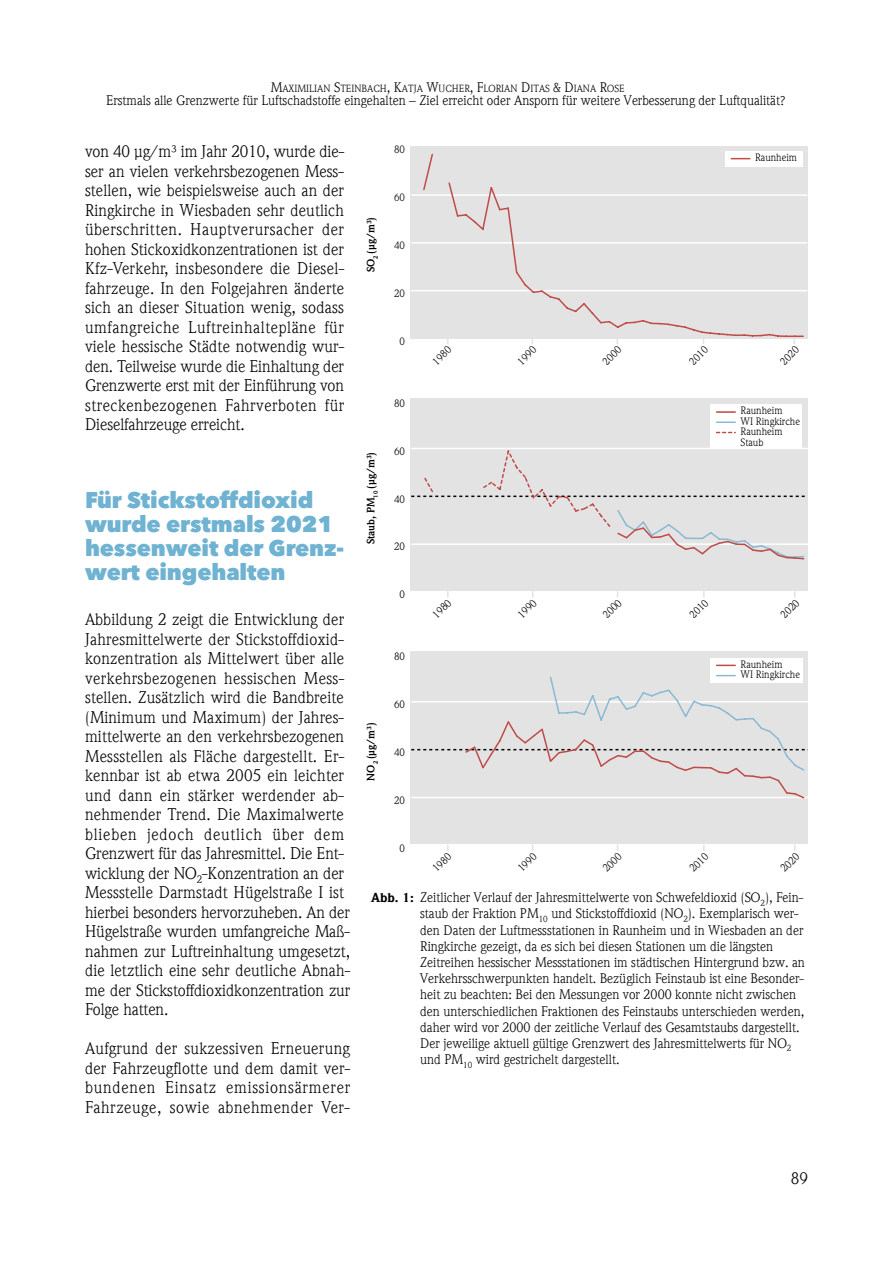
<style>
.page{position:relative;width:893px;height:1263px;background:#fff}
.page>*{position:absolute;margin:0;border:0;box-sizing:border-box;transform-origin:0 0}
.t1{font:800 22.5px/24px "Avenir Next LT Pro";letter-spacing:-.005em;color:#6fb2d1}
.t2{font:16.5px/19.5px "ITC Weidemann Com";letter-spacing:.01em;color:#000;text-align:justify}
.t3{font:13.5px/16.2px "ITC Weidemann Com";color:#000}
.t4{font:10.5px/10.5px "ITC Weidemann Com";color:#000}
.t5{font:700 10.5px "ITC Weidemann Com";color:#000}
.t6{font:10.2px "ITC Weidemann Com";color:#000}
.s1{font-size:13.5px}
.s2{font-weight:900;font-size:12.75px}
</style>
<div class="page">
<svg style="left:447px;top:591px;width:2px;height:6px"></svg>
<svg style="left:703px;top:591px;width:2px;height:6px"></svg>
<div style="left:410px;top:398px;width:398px;height:193px;background:#e3e3e3"></div>
<hr style="left:411px;top:543px;width:397px;height:2px;background:#fff">
<hr style="left:411px;top:448px;width:397px;height:1px;background:#fff">
<svg style="left:411px;top:450px;width:395px;height:110px"></svg>
<div style="left:710px;top:404px;width:92px;height:44px;background:#fff"></div>
<svg style="left:717px;top:411px;width:18px;height:2px"></svg>
<svg style="left:717px;top:421px;width:18px;height:2px"></svg>
<svg style="left:717px;top:432px;width:18px;height:1px"></svg>
<svg style="left:447px;top:844px;width:2px;height:7px"></svg>
<svg style="left:703px;top:844px;width:2px;height:7px"></svg>
<div style="left:410px;top:652px;width:398px;height:192px;background:#e3e3e3"></div>
<div style="left:710px;top:658px;width:92px;height:25px;background:#fff"></div>
<svg style="left:717px;top:665px;width:18px;height:1px"></svg>
<svg style="left:411px;top:675px;width:397px;height:124px"></svg>
<div style="left:411px;top:146px;width:397px;height:193px;background:#e3e3e3"></div>
<hr style="left:411px;top:290px;width:396px;height:1px;background:#fff">
<hr style="left:411px;top:242px;width:396px;height:2px;background:#fff">
<hr style="left:411px;top:194px;width:396px;height:2px;background:#fff">
<svg style="left:422px;top:153px;width:383px;height:184px"></svg>
<div style="left:725px;top:151px;width:78px;height:15px;background:#fff"></div>
<svg style="left:731px;top:158px;width:19px;height:1px"></svg>
<p class="t6" style="left:271px;top:82px;width:355px"><span class="s1">M</span>AXIMILIAN <span class="s1">S</span>TEINBACH<span class="s1">, K</span>ATJA <span class="s1">W</span>UCHER<span class="s1">, F</span>LORIAN <span class="s1">D</span>ITAS <span class="s1">&amp; D</span>IANA <span class="s1">R</span>OSE</p>
<p class="t3" style="left:106px;top:93px;width:681px">Erstmals alle Grenzwerte für Luftschadstoffe eingehalten – Ziel erreicht oder Ansporn für weitere Verbesserung der Luftqualität?</p>
<p class="t2" style="left:85px;top:142px;width:261px">von 40 µg/m³ im Jahr 2010, wurde die&shy;ser an vielen verkehrsbezogenen Mess&shy;stellen, wie beispielsweise auch an der Ringkirche in Wiesbaden sehr deutlich überschritten. Hauptverursacher der hohen Stickoxidkonzentrationen ist der Kfz-Verkehr, insbesondere die Diesel&shy;fahrzeuge. In den Folgejahren änderte sich an dieser Situation wenig, sodass umfangreiche Luftreinhaltepläne für viele hessische Städte notwendig wur&shy;den. Teilweise wurde die Einhaltung der Grenzwerte erst mit der Einführung von streckenbezogenen Fahrverboten für Dieselfahrzeuge erreicht.</p>
<p class="t4" style="left:394px;top:145px;width:12px">80</p>
<p class="t4" style="left:755px;top:152px;width:44px">Raunheim</p>
<p class="t4" style="left:394px;top:193px;width:12px">60</p>
<p class="t5" style="left:365px;top:272px;width:57px;rotate:-90deg">SO<sub>2</sub> (μg/m³)</p>
<p class="t4" style="left:394px;top:240px;width:12px">40</p>
<p class="t4" style="left:394px;top:288px;width:12px">20</p>
<p class="t4" style="left:400px;top:336px;width:7px">0</p>
<p class="t4" style="left:431px;top:359px;width:23px;rotate:-45deg">1980</p>
<p class="t4" style="left:516px;top:359px;width:23px;rotate:-45deg">1990</p>
<p class="t4" style="left:601px;top:359px;width:23px;rotate:-45deg">2000</p>
<p class="t4" style="left:687px;top:359px;width:23px;rotate:-45deg">2010</p>
<p class="t4" style="left:778px;top:359px;width:23px;rotate:-45deg">2020</p>
<p class="t4" style="left:394px;top:398px;width:12px">80</p>
<p class="t4" style="left:740px;top:406px;width:61px">Raunheim<br>WI Ringkirche<br>Raunheim<br>Staub</p>
<p class="t4" style="left:394px;top:446px;width:12px">60</p>
<p class="t5" style="left:365px;top:544px;width:94px;rotate:-90deg">Staub, PM<sub>10</sub> (μg/m³)</p>
<h1 class="t1" style="left:85px;top:488px;width:261px">Für Stickstoffdioxid wurde erstmals 2021 hessenweit der Grenz&shy;wert eingehalten</h1>
<p class="t2" style="left:85px;top:610px;width:267px;text-align:left">Abbildung 2 zeigt die Entwicklung der Jahresmittelwerte der Stickstoffdioxid&shy;konzentration als Mittelwert über alle verkehrsbezogenen hessischen Mess&shy;stellen. Zusätzlich wird die Bandbreite (Minimum und Maximum) der Jahres&shy;mittelwerte an den verkehrsbezogenen Messstellen als Fläche dargestellt. Er&shy;kennbar ist ab etwa 2005 ein leichter und dann ein stärker werdender ab&shy;nehmender Trend. Die Maximalwerte blieben jedoch deutlich über dem Grenzwert für das Jahresmittel. Die Ent&shy;wicklung der NO<sub>2</sub>-Konzentration an der Messstelle Darmstadt Hügelstraße I ist hierbei besonders hervorzuheben. An der Hügelstraße wurden umfangreiche Maß&shy;nahmen zur Luftreinhaltung umgesetzt, die letztlich eine sehr deutliche Abnah&shy;me der Stickstoffdioxidkonzentration zur Folge hatten.</p>
<p class="t2" style="left:85px;top:1039px;width:267px">Aufgrund der sukzessiven Erneuerung der Fahrzeugflotte und dem damit ver&shy;bundenen Einsatz emissionsärmerer Fahrzeuge, sowie abnehmender Ver-</p>
<p class="t4" style="left:394px;top:494px;width:12px">40</p>
<p class="t4" style="left:394px;top:542px;width:12px">20</p>
<p class="t4" style="left:400px;top:589px;width:7px">0</p>
<p class="t4" style="left:431px;top:613px;width:23px;rotate:-45deg">1980</p>
<p class="t4" style="left:516px;top:613px;width:23px;rotate:-45deg">1990</p>
<p class="t4" style="left:601px;top:613px;width:23px;rotate:-45deg">2000</p>
<p class="t4" style="left:688px;top:613px;width:23px;rotate:-45deg">2010</p>
<p class="t4" style="left:779px;top:613px;width:23px;rotate:-45deg">2020</p>
<p class="t4" style="left:394px;top:651px;width:12px">80</p>
<p class="t4" style="left:740px;top:659px;width:61px">Raunheim<br>WI Ringkirche</p>
<p class="t4" style="left:394px;top:699px;width:12px">60</p>
<p class="t5" style="left:365px;top:781px;width:60px;rotate:-90deg">NO<sub>2</sub> (μg/m³)</p>
<p class="t4" style="left:394px;top:747px;width:12px">40</p>
<p class="t4" style="left:394px;top:795px;width:12px">20</p>
<p class="t4" style="left:400px;top:843px;width:7px">0</p>
<p class="t4" style="left:431px;top:866px;width:23px;rotate:-45deg">1980</p>
<p class="t4" style="left:516px;top:866px;width:23px;rotate:-45deg">1990</p>
<p class="t4" style="left:601px;top:866px;width:23px;rotate:-45deg">2000</p>
<p class="t4" style="left:688px;top:866px;width:23px;rotate:-45deg">2010</p>
<p class="t4" style="left:779px;top:866px;width:23px;rotate:-45deg">2020</p>
<p class="t3" style="left:420px;top:890px;width:386px;text-indent:-49px"><span class="s2">Abb. 1:</span> Zeitlicher Verlauf der Jahresmittelwerte von Schwefeldioxid (SO<sub>2</sub>), Fein&shy;staub der Fraktion PM<sub>10</sub> und Stickstoffdioxid (NO<sub>2</sub>). Exemplarisch wer&shy;den Daten der Luftmessstationen in Raunheim und in Wiesbaden an der Ringkirche gezeigt, da es sich bei diesen Stationen um die längsten Zeitreihen hessischer Messstationen im städtischen Hintergrund bzw. an Verkehrsschwerpunkten handelt. Bezüglich Feinstaub ist eine Besonder&shy;heit zu beachten: Bei den Messungen vor 2000 konnte nicht zwischen den unterschiedlichen Fraktionen des Feinstaubs unterschieden werden, daher wird vor 2000 der zeitliche Verlauf des Gesamtstaubs dargestellt.<br>Der jeweilige aktuell gültige Grenzwert des Jahresmittelwerts für NO<sub>2 </sub>und PM<sub>10</sub> wird gestrichelt dargestellt.</p>
<p class="t2" style="left:791px;top:1169px;width:19px">89</p>
</div>
